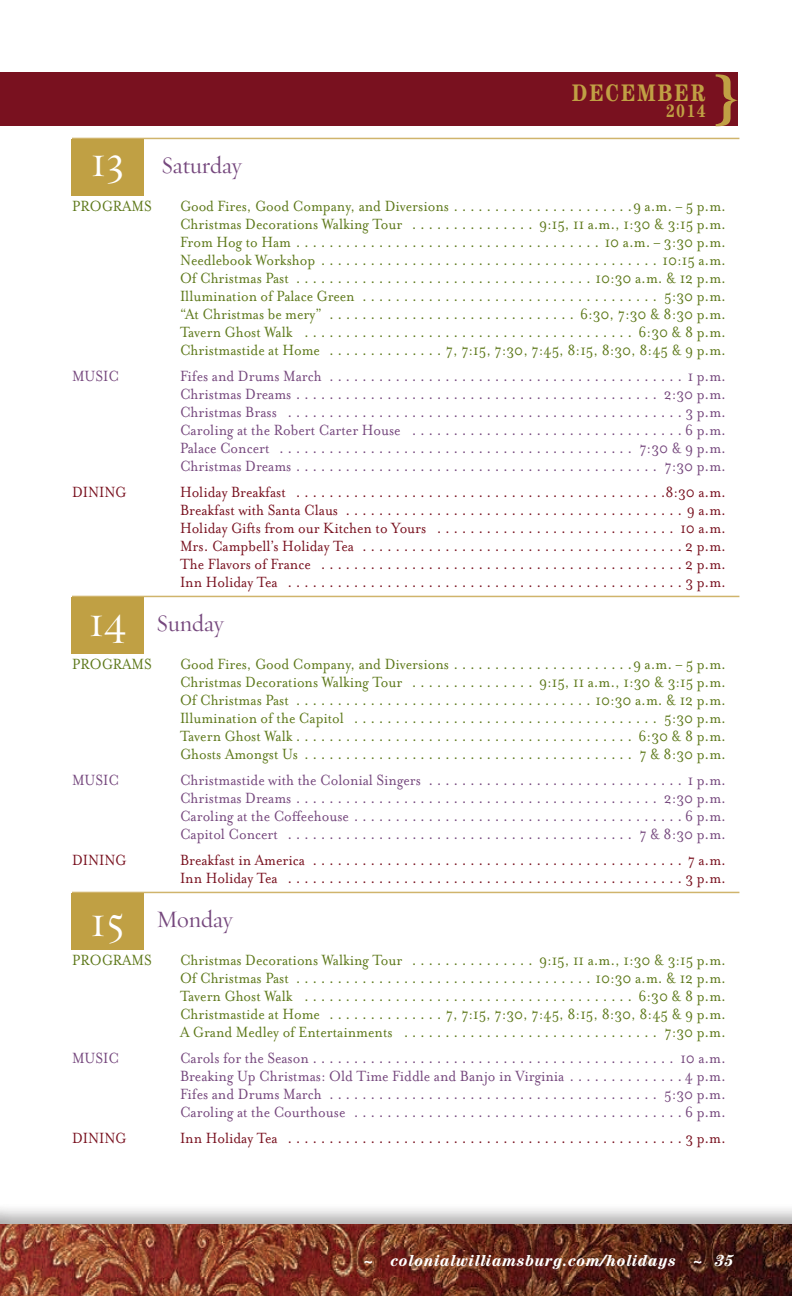
<style>
.page{position:relative;width:792px;height:1296px;background:#fff}
.page>*{position:absolute;margin:0;border:0;box-sizing:border-box;transform-origin:0 0}
.t1{font:44px "Requiem Display";color:#fff}
.t2{font:24px "Requiem Display";color:#75477d}
.t3{font:700 condensed 24px "Century Std";letter-spacing:.075em;color:#c0a044}
.t4{font:700 condensed 18px "Century Std";color:#c0a044}
.t5{font:17px/18px "Mrs Eaves OT";color:#5d7819;text-align:justify;scale:.9 1}
.t6{font:17px/18px "Mrs Eaves OT";color:#75477d;text-align:justify;scale:.9 1}
.t7{font:17px/18px "Mrs Eaves OT";color:#78101e;text-align:justify;scale:.9 1}
.t8{font:italic 700 condensed 16px "Century Std";letter-spacing:.05em;color:#fff;scale:1.1 1}
</style>
<div class="page">
<div style="left:0;top:72px;width:738px;height:54px;background:#79111f"></div>
<svg style="left:716px;top:74px;width:22px;height:52px"></svg>
<hr style="left:72px;top:138px;width:667px;height:1px;background:#d0b46c">
<hr style="left:72px;top:596px;width:667px;height:1px;background:#d0b46c">
<hr style="left:72px;top:892px;width:667px;height:1px;background:#d0b46c">
<div style="left:72px;top:139px;width:72px;height:56px;background:#c0a044"></div>
<div style="left:72px;top:597px;width:72px;height:56px;background:#c0a044"></div>
<div style="left:72px;top:893px;width:72px;height:56px;background:#c0a044"></div>
<div style="left:0;top:1202px;width:792px;height:94px;background:#231f20;opacity:.35"></div>
<img style="left:0;top:1224px;width:792px;height:72px">
<h1 class="t1" style="left:90px;top:131px;width:35px">13</h1>
<h2 class="t2" style="left:161px;top:148px;width:82px">Saturday</h2>
<h2 class="t3" style="left:572px;top:78px;width:135px">DECEMBER</h2>
<p class="t4" style="left:666px;top:101px;width:42px">2014</p>
<p class="t5" style="left:72px;top:197px;width:90px">PROGRAMS</p>
<p class="t5" style="left:180px;top:197px;width:605px">Good Fires, Good Company, and Diversions . . . . . . . . . . . . . . . . . . . . . 9 a. m. – 5 p. m.<br>Christmas Decorations Walking Tour . . . . . . . . . . . . . . . 9:15, 11 a. m. , 1:30 &amp; 3:15 p. m.<br>From Hog to Ham . . . . . . . . . . . . . . . . . . . . . . . . . . . . . . . . . . . . . 10 a.m. – 3:30 p.m.<br>Needlebook Workshop . . . . . . . . . . . . . . . . . . . . . . . . . . . . . . . . . . . . . . . . . 10:15 a. m.<br>Of Christmas Past . . . . . . . . . . . . . . . . . . . . . . . . . . . . . . . . . . . . 10:30 a. m. &amp; 12 p. m.<br>Illumination of Palace Green . . . . . . . . . . . . . . . . . . . . . . . . . . . . . . . . . . . . 5:30 p. m. “At Christmas be mery” . . . . . . . . . . . . . . . . . . . . . . . . . . . . . 6:30, 7:30 &amp; 8:30 p. m.<br>Tavern Ghost Walk . . . . . . . . . . . . . . . . . . . . . . . . . . . . . . . . . . . . . . . . 6:30 &amp; 8 p. m.<br>Christmastide at Home . . . . . . . . . . . . . . 7, 7:15, 7:30, 7:45, 8:15, 8:30, 8:45 &amp; 9 p.m.</p>
<p class="t6" style="left:72px;top:367px;width:54px">MUSIC</p>
<p class="t6" style="left:180px;top:367px;width:605px">Fifes and Drums March . . . . . . . . . . . . . . . . . . . . . . . . . . . . . . . . . . . . . . . . . . . 1 p. m.<br>Christmas Dreams . . . . . . . . . . . . . . . . . . . . . . . . . . . . . . . . . . . . . . . . . . . . 2:30 p. m.<br>Christmas Brass . . . . . . . . . . . . . . . . . . . . . . . . . . . . . . . . . . . . . . . . . . . . . . . . 3 p. m.<br>Caroling at the Robert Carter House . . . . . . . . . . . . . . . . . . . . . . . . . . . . . . . . 6 p. m.<br>Palace Concert . . . . . . . . . . . . . . . . . . . . . . . . . . . . . . . . . . . . . . . . . . . 7:30 &amp; 9 p. m.<br>Christmas Dreams . . . . . . . . . . . . . . . . . . . . . . . . . . . . . . . . . . . . . . . . . . . . 7:30 p. m.</p>
<p class="t7" style="left:72px;top:483px;width:62px">DINING</p>
<p class="t7" style="left:180px;top:483px;width:605px">Holiday Breakfast . . . . . . . . . . . . . . . . . . . . . . . . . . . . . . . . . . . . . . . . . . . . 8:30 a. m.<br>Breakfast with Santa Claus . . . . . . . . . . . . . . . . . . . . . . . . . . . . . . . . . . . . . . . . . 9 a. m.<br>Holiday Gifts from our Kitchen to Yours . . . . . . . . . . . . . . . . . . . . . . . . . . . . . 10 a. m.<br>Mrs. Campbell’s Holiday Tea . . . . . . . . . . . . . . . . . . . . . . . . . . . . . . . . . . . . . . 2 p. m.<br>The Flavors of France . . . . . . . . . . . . . . . . . . . . . . . . . . . . . . . . . . . . . . . . . . . 2 p. m.<br>Inn Holiday Tea . . . . . . . . . . . . . . . . . . . . . . . . . . . . . . . . . . . . . . . . . . . . . . . . 3 p. m.</p>
<h2 class="t2" style="left:156px;top:606px;width:69px">Sunday</h2>
<p class="t5" style="left:72px;top:655px;width:90px">PROGRAMS</p>
<p class="t5" style="left:180px;top:655px;width:605px">Good Fires, Good Company, and Diversions . . . . . . . . . . . . . . . . . . . . . 9 a. m. – 5 p. m.<br>Christmas Decorations Walking Tour . . . . . . . . . . . . . . . 9:15, 11 a. m. , 1:30 &amp; 3:15 p. m.<br>Of Christmas Past . . . . . . . . . . . . . . . . . . . . . . . . . . . . . . . . . . . 10:30 a. m. &amp; 12 p. m.<br>Illumination of the Capitol . . . . . . . . . . . . . . . . . . . . . . . . . . . . . . . . . . . . . 5:30 p. m.<br>Tavern Ghost Walk ......................................... 6:30 &amp; 8 p.m.<br>Ghosts Amongst Us . . . . . . . . . . . . . . . . . . . . . . . . . . . . . . . . . . . . . . . . 7 &amp; 8:30 p. m.</p>
<p class="t6" style="left:72px;top:771px;width:54px">MUSIC</p>
<p class="t6" style="left:180px;top:771px;width:605px">Christmastide with the Colonial Singers . . . . . . . . . . . . . . . . . . . . . . . . . . . . . . . 1 p. m.<br>Christmas Dreams . . . . . . . . . . . . . . . . . . . . . . . . . . . . . . . . . . . . . . . . . . . . 2:30 p. m.<br>Caroling at the Coffeehouse . . . . . . . . . . . . . . . . . . . . . . . . . . . . . . . . . . . . . . . 6 p. m.<br>Capitol Concert . . . . . . . . . . . . . . . . . . . . . . . . . . . . . . . . . . . . . . . . . . 7 &amp; 8:30 p. m.</p>
<p class="t7" style="left:72px;top:851px;width:62px">DINING</p>
<p class="t7" style="left:180px;top:851px;width:605px">Breakfast in America . . . . . . . . . . . . . . . . . . . . . . . . . . . . . . . . . . . . . . . . . . . . . 7 a. m.<br>Inn Holiday Tea . . . . . . . . . . . . . . . . . . . . . . . . . . . . . . . . . . . . . . . . . . . . . . . . 3 p. m.</p>
<h2 class="t2" style="left:156px;top:902px;width:78px">Monday</h2>
<p class="t5" style="left:72px;top:951px;width:90px">PROGRAMS</p>
<p class="t5" style="left:180px;top:951px;width:605px">Christmas Decorations Walking Tour . . . . . . . . . . . . . . . 9:15, 11 a. m. , 1:30 &amp; 3:15 p. m.<br>Of Christmas Past . . . . . . . . . . . . . . . . . . . . . . . . . . . . . . . . . . . . 10:30 a. m. &amp; 12 p. m.<br>Tavern Ghost Walk . . . . . . . . . . . . . . . . . . . . . . . . . . . . . . . . . . . . . . . . 6:30 &amp; 8 p. m.<br>Christmastide at Home . . . . . . . . . . . . . . 7, 7:15, 7:30, 7:45, 8:15, 8:30, 8:45 &amp; 9 p.m.<br>A Grand Medley of Entertainments . . . . . . . . . . . . . . . . . . . . . . . . . . . . . . . 7:30 p. m.</p>
<p class="t6" style="left:72px;top:1049px;width:54px">MUSIC</p>
<p class="t6" style="left:180px;top:1049px;width:605px">Carols for the Season . . . . . . . . . . . . . . . . . . . . . . . . . . . . . . . . . . . . . . . . . . . . 10 a. m.<br>Breaking Up Christmas: Old Time Fiddle and Banjo in Virginia . . . . . . . . . . . . . 4 p. m.<br>Fifes and Drums March . . . . . . . . . . . . . . . . . . . . . . . . . . . . . . . . . . . . . . . . 5:30 p. m.<br>Caroling at the Courthouse . . . . . . . . . . . . . . . . . . . . . . . . . . . . . . . . . . . . . . . 6 p. m.</p>
<p class="t7" style="left:72px;top:1129px;width:62px">DINING</p>
<p class="t7" style="left:180px;top:1129px;width:605px">Inn Holiday Tea . . . . . . . . . . . . . . . . . . . . . . . . . . . . . . . . . . . . . . . . . . . . . . . . 3 p. m.</p>
<h1 class="t1" style="left:88px;top:591px;width:39px">14</h1>
<h1 class="t1" style="left:90px;top:891px;width:35px">15</h1>
<p class="t8" style="left:364px;top:1251px;width:338px">~ colonialwilliamsburg.com/holidays ~ 35</p>
</div>
